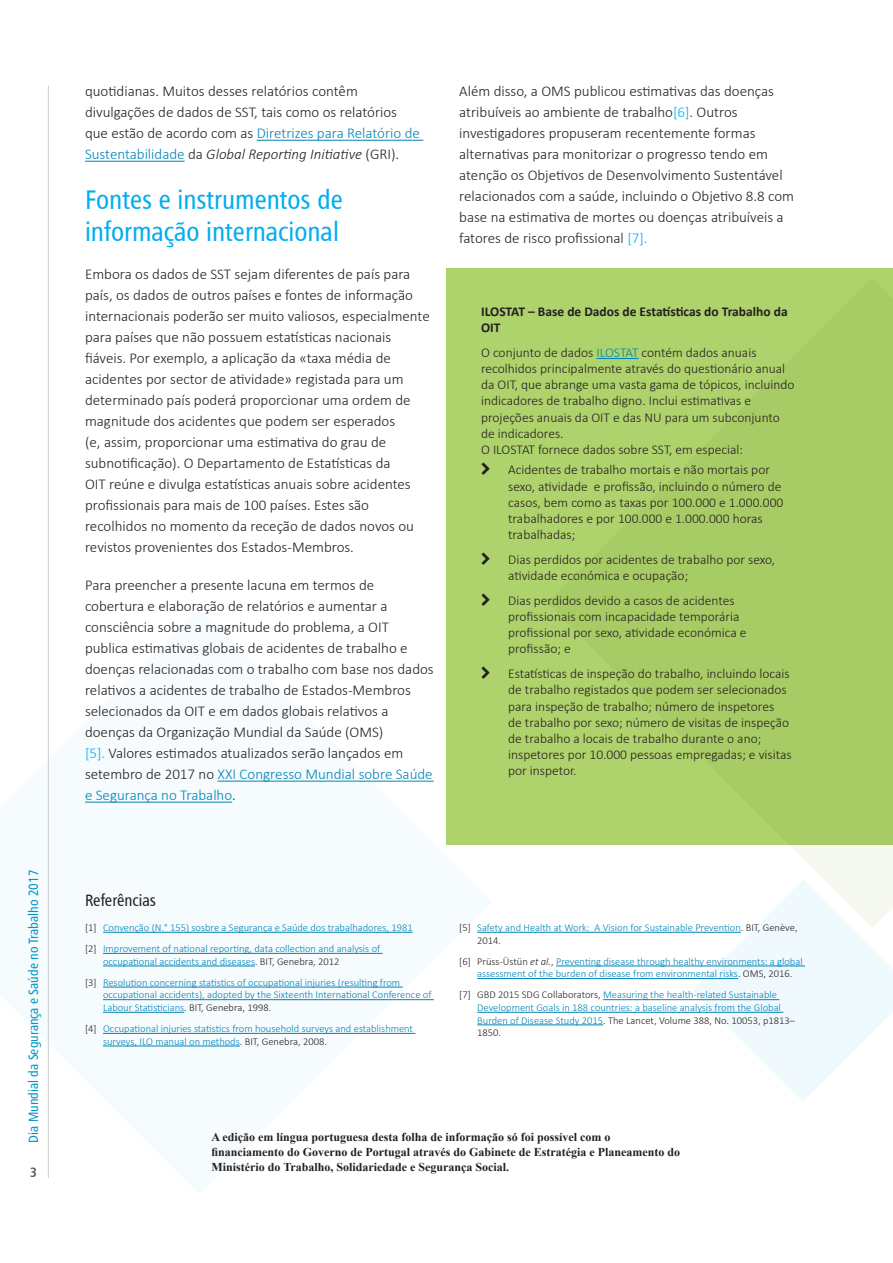
<style>
.page{position:relative;width:893px;height:1263px;background:#fff}
.page>*{position:absolute;margin:0;border:0;box-sizing:border-box;transform-origin:0 0}
.t1{font:27px/32.4px "Humanist 777 BT Roman Condensed B";color:#00aeef}
.t2{font:16.5px "Humanist 777 BT Roman Condensed B";color:#231f20}
.t3{font:300 15px/21px "Calibri";color:#231f20}
.t4{font:300 13.5px/16.2px "Calibri";color:#231f20}
.t5{font:700 13.5px/16.2px "Calibri";color:#231f20}
.t6{font:13.5px "Humanist 777 BT Roman Condensed B";color:#0096c3}
.t7{font:13.5px "Humanist 777 BT Bold Condensed B";color:#57585a}
.t8{font:700 12px/15px "Times New Roman";color:#231f20}
.t9{font:300 10.5px/12.6px "Calibri";color:#0083b6}
.s1{color:#0083b6}
.s2{font-style:italic}
.s3{color:#00aeef}
.s4{color:#231f20}
.s5{font-style:italic;color:#231f20}
</style>
<div class="page">
<svg style="left:790px;top:845px;width:103px;height:35px;fill:#f6f9ef"></svg>
<svg style="left:47px;top:760px;width:445px;height:286px;fill:#f6fbfe"></svg>
<svg style="left:692px;top:880px;width:201px;height:221px"></svg>
<hr style="left:48px;top:86px;width:1px;height:1092px;background:#d1d2d4">
<hr style="left:257px;top:140px;width:166px;height:1px;background:#0083b6">
<hr style="left:85px;top:161px;width:100px;height:1px;background:#0083b6">
<hr style="left:218px;top:781px;width:216px;height:1px;background:#0083b6">
<hr style="left:85px;top:802px;width:147px;height:1px;background:#0083b6">
<hr style="left:103px;top:932px;width:310px;height:1px;background:#0083b6">
<hr style="left:103px;top:953px;width:280px;height:1px;background:#0083b6">
<hr style="left:103px;top:966px;width:152px;height:1px;background:#0083b6">
<hr style="left:103px;top:987px;width:300px;height:1px;background:#0083b6">
<hr style="left:103px;top:999px;width:331px;height:1px;background:#0083b6">
<hr style="left:103px;top:1012px;width:81px;height:1px;background:#0083b6">
<hr style="left:103px;top:1033px;width:312px;height:1px;background:#0083b6">
<hr style="left:103px;top:1046px;width:137px;height:1px;background:#0083b6">
<hr style="left:477px;top:932px;width:264px;height:1px;background:#0083b6">
<hr style="left:556px;top:966px;width:249px;height:1px;background:#0083b6">
<hr style="left:477px;top:978px;width:261px;height:1px;background:#0083b6">
<hr style="left:603px;top:999px;width:176px;height:1px;background:#0083b6">
<hr style="left:477px;top:1012px;width:306px;height:1px;background:#0083b6">
<hr style="left:477px;top:1024px;width:126px;height:1px;background:#0083b6">
<div style="left:446px;top:268px;width:447px;height:577px;background:#aed26c"></div>
<hr style="left:596px;top:358px;width:43px;height:1px;background:#0083b6">
<p class="t6" style="left:26px;top:1142px;width:274px;rotate:-90deg">Dia Mundial da Segurança e Saúde no Trabalho 2017</p>
<p class="t7" style="left:30px;top:1164px;width:8px">3</p>
<p class="t3" style="left:85px;top:81px;width:336px">quotidianas. Muitos desses relatórios contêm divulgações de dados de SST, tais como os relatórios que estão de acordo com as <span class="s1">Diretrizes para Relatório de Sustentabilidade</span> da <span class="s2">Global Reporting Initiative</span> (GRI).</p>
<h1 class="t1" style="left:85px;top:183px;width:259px">Fontes e instrumentos de informação internacional</h1>
<p class="t3" style="left:85px;top:263px;width:346px">Embora os dados de SST sejam diferentes de país para país, os dados de outros países e fontes de informação internacionais poderão ser muito valiosos, especialmente para países que não possuem estatísticas nacionais fiáveis. Por exemplo, a aplicação da «taxa média de acidentes por sector de atividade» registada para um determinado país poderá proporcionar uma ordem de magnitude dos acidentes que podem ser esperados<br>(e, assim, proporcionar uma estimativa do grau de subnotificação). O Departamento de Estatísticas da<br>OIT reúne e divulga estatísticas anuais sobre acidentes profissionais para mais de 100 países. Estes são recolhidos no momento da receção de dados novos ou revistos provenientes dos Estados-Membros.</p>
<p class="t3" style="left:85px;top:574px;width:350px">Para preencher a presente lacuna em termos de cobertura e elaboração de relatórios e aumentar a consciência sobre a magnitude do problema, a OIT publica estimativas globais de acidentes de trabalho e doenças relacionadas com o trabalho com base nos dados relativos a acidentes de trabalho de Estados-Membros selecionados da OIT e em dados globais relativos a doenças da Organização Mundial da Saúde (OMS)<br><span class="s3">[5].</span> Valores estimados atualizados serão lançados em setembro de 2017 no <span class="s1">XXI Congresso Mundial sobre Saúde e Segurança no Trabalho</span>.</p>
<p class="t3" style="left:459px;top:81px;width:336px">Além disso, a OMS publicou estimativas das doenças atribuíveis ao ambiente de trabalho<span class="s3">[6]</span>. Outros investigadores propuseram recentemente formas alternativas para monitorizar o progresso tendo em atenção os Objetivos de Desenvolvimento Sustentável relacionados com a saúde, incluindo o Objetivo 8.8 com base na estimativa de mortes ou doenças atribuíveis a fatores de risco profissional <span class="s3">[7].</span></p>
<p class="t5" style="left:481px;top:303px;width:308px">ILOSTAT – Base de Dados de Estatísticas do Trabalho da<br>OIT</p>
<p class="t4" style="left:481px;top:344px;width:315px">O conjunto de dados <span class="s1">ILOSTAT</span> contém dados anuais recolhidos principalmente através do questionário anual da OIT, que abrange uma vasta gama de tópicos, incluindo indicadores de trabalho digno. Inclui estimativas e projeções anuais da OIT e das NU para um subconjunto de indicadores.<br>O ILOSTAT fornece dados sobre SST, em especial:</p>
<p class="t4" style="left:508px;top:462px;width:277px">Acidentes de trabalho mortais e não mortais por sexo, atividade e profissão, incluindo o número de casos, bem como as taxas por 100.000 e 1.000.000 trabalhadores e por 100.000 e 1.000.000 horas trabalhadas;</p>
<p class="t4" style="left:508px;top:551px;width:269px">Dias perdidos por acidentes de trabalho por sexo, atividade económica e ocupação;</p>
<p class="t4" style="left:508px;top:592px;width:240px">Dias perdidos devido a casos de acidentes profissionais com incapacidade temporária profissional por sexo, atividade económica e profissão; e</p>
<p class="t4" style="left:508px;top:665px;width:285px">Estatísticas de inspeção do trabalho, incluindo locais de trabalho registados que podem ser selecionados para inspeção de trabalho; número de inspetores<br>de trabalho por sexo; número de visitas de inspeção de trabalho a locais de trabalho durante o ano; inspetores por 10.000 pessoas empregadas; e visitas por inspetor.</p>
<p class="t2" style="left:85px;top:890px;width:73px">Referências</p>
<p class="t9" style="left:85px;top:917px;width:329px;line-height:21.1px"><span class="s4">[1]</span> Convenção (N.° 155) sosbre a Segurança e Saúde dos trabalhadores, 1981 <span class="s4">[2]</span> Improvement of national reporting, data collection and analysis of</p>
<p class="t9" style="left:85px;top:950px;width:317px;line-height:21.1px;text-indent:18px">occupational accidents and diseases<span class="s4">. BIT, Genebra, 2012<br>[3]</span> Resolution concerning statistics of occupational injuries (resulting from</p>
<p class="t9" style="left:103px;top:988px;width:330px">occupational accidents), adopted by the Sixteenth International Conference of<br>Labour Statisticians<span class="s4">. BIT, Genebra, 1998.</span></p>
<p class="t9" style="left:103px;top:1022px;width:312px;text-indent:-18px"><span class="s4">[4]</span> Occupational injuries statistics from household surveys and establishment surveys, ILO manual on methods<span class="s4">. BIT, Genebra, 2008.</span></p>
<p class="t9" style="left:477px;top:921px;width:322px;text-indent:-18px"><span class="s4">[5]</span> Safety and Health at Work: A Vision for Sustainable Prevention<span class="s4">. BIT, Genève,<br>2014.</span></p>
<p class="t9" style="left:477px;top:955px;width:327px;text-indent:-18px"><span class="s4">[6] Prüss-Üstün</span> <span class="s5">et al.</span><span class="s4">,</span> Preventing disease through healthy environments: a global assessment of the burden of disease from environmental risks<span class="s4">. OMS, 2016.</span></p>
<p class="t9" style="left:477px;top:988px;width:319px;text-indent:-18px"><span class="s4">[7] GBD 2015 SDG Collaborators,</span> Measuring the health-related Sustainable Development Goals in 188 countries: a baseline analysis from the Global Burden of Disease Study 2015<span class="s4">. The Lancet, Volume 388, No. 10053, p1813– 1850.</span></p>
<p class="t8" style="left:212px;top:1130px;width:470px">A edição em língua portuguesa desta folha de informação só foi possível com o financiamento do Governo de Portugal através do Gabinete de Estratégia e Planeamento do<br>Ministério do Trabalho, Solidariedade e Segurança Social.</p>
</div>
